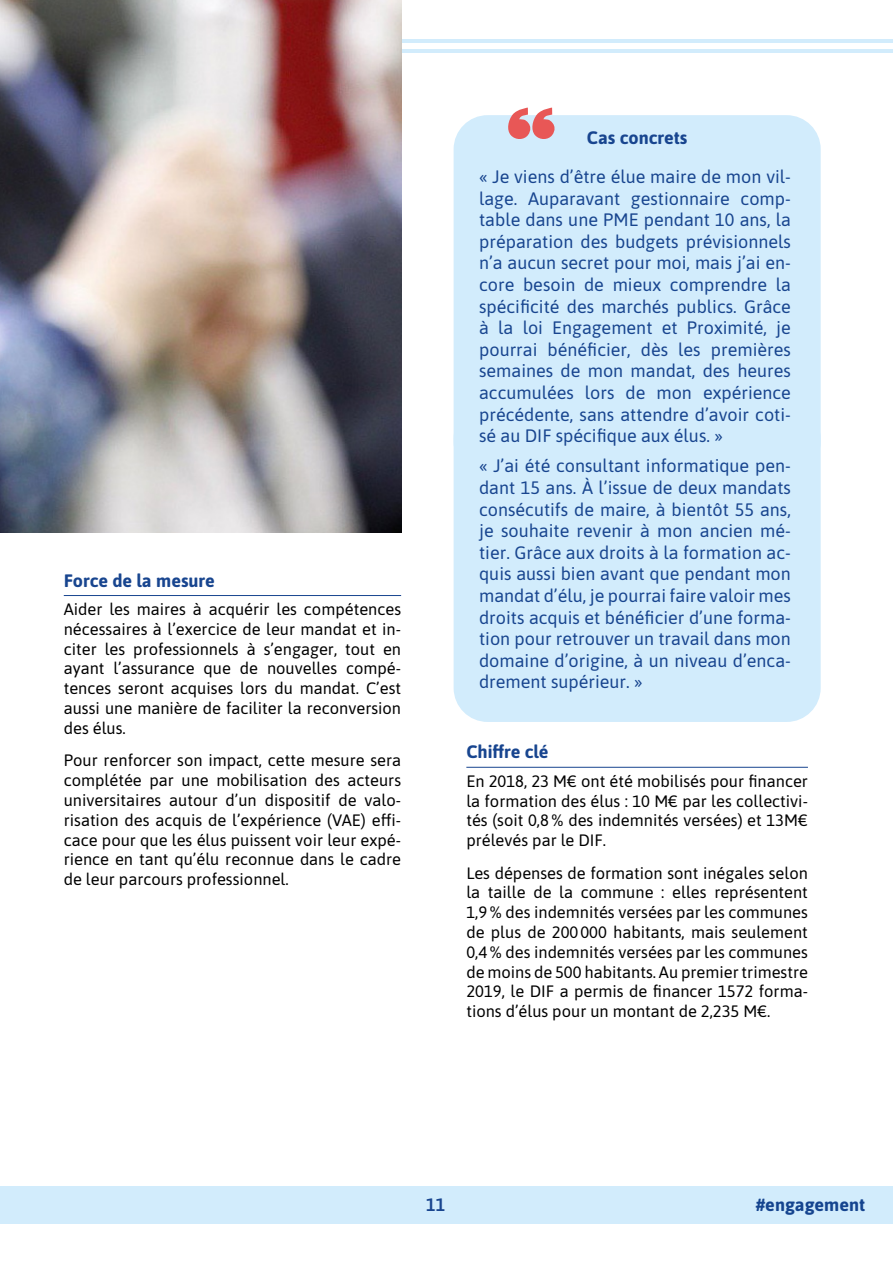
<style>
.page{position:relative;width:893px;height:1263px;background:#fff}
.page>*{position:absolute;margin:0;border:0;box-sizing:border-box;transform-origin:0 0}
.t1{font:18px/21.6px "Asap";color:#18458f;text-align:justify}
.t2{font:700 18px "Asap";color:#18458f}
.t3{font:700 18px "Asap";color:#15448f}
.t4{font:500 18px "Asap";color:#18458f}
.t5{font:16.5px/19.8px "Asap";color:#000;text-align:justify}
</style>
<div class="page">
<div style="left:0;top:1186px;width:893px;height:38px;background:#d2ecfc"></div>
<hr style="left:0;top:39px;width:893px;height:4px;background:#d2ecfc">
<hr style="left:0;top:49px;width:893px;height:4px;background:#d2ecfc">
<img style="left:0;top:0;width:401px;height:532px">
<hr style="left:64px;top:595px;width:337px;height:1px;background:#18458f">
<div style="left:454px;top:115px;width:367px;height:361px;background:#d2ecfc;border-radius:34px"></div>
<div style="left:454px;top:404px;width:367px;height:318px;background:#d2ecfc;border-radius:34px"></div>
<hr style="left:466px;top:767px;width:342px;height:1px;background:#18458f">
<svg style="left:508px;top:108px;width:47px;height:31px"></svg>
<p class="t2" style="left:64px;top:567px;width:153px">Force de la mesure</p>
<p class="t5" style="left:64px;top:598px;width:339px">Aider les maires à acquérir les compétences nécessaires à l’exercice de leur mandat et in&shy;citer les professionnels à s’engager, tout en ayant l’assurance que de nouvelles compé&shy;tences seront acquises lors du mandat. C’est aussi une manière de faciliter la reconversion des élus.</p>
<p class="t5" style="left:64px;top:750px;width:339px">Pour renforcer son impact, cette mesure sera complétée par une mobilisation des acteurs universitaires autour d’un dispositif de valo&shy;risation des acquis de l’expérience (VAE) effi&shy;cace pour que les élus puissent voir leur expé&shy;rience en tant qu’élu reconnue dans le cadre de leur parcours professionnel.</p>
<p class="t2" style="left:587px;top:125px;width:102px">Cas concrets</p>
<p class="t1" style="left:479px;top:165px;width:313px">« Je viens d’être élue maire de mon vil&shy;lage. Auparavant gestionnaire comp&shy;table dans une PME pendant 10 ans, la préparation des budgets prévisionnels n’a aucun secret pour moi, mais j’ai en&shy;core besoin de mieux comprendre la spécificité des marchés publics. Grâce à la loi Engagement et Proximité, je pourrai bénéficier, dès les premières semaines de mon mandat, des heures accumulées lors de mon expérience précédente, sans attendre d’avoir coti&shy;sé au DIF spécifique aux élus. »</p>
<p class="t1" style="left:479px;top:454px;width:313px">« J’ai été consultant informatique pen&shy;dant 15 ans. À l’issue de deux mandats consécutifs de maire, à bientôt 55 ans, je souhaite revenir à mon ancien mé&shy;tier. Grâce aux droits à la formation ac&shy;quis aussi bien avant que pendant mon mandat d’élu, je pourrai faire valoir mes droits acquis et bénéficier d’une forma&shy;tion pour retrouver un travail dans mon domaine d’origine, à un niveau d’enca&shy;drement supérieur. »</p>
<p class="t2" style="left:466px;top:739px;width:84px">Chiffre clé</p>
<p class="t5" style="left:466px;top:770px;width:343px">En 2018, 23 M€ ont été mobilisés pour financer la formation des élus : 10 M€ par les collectivi&shy;tés (soit 0,8% des indemnités versées) et 13M€ prélevés par le DIF.</p>
<p class="t5" style="left:466px;top:862px;width:343px">Les dépenses de formation sont inégales selon la taille de la commune : elles représentent 1,9% des indemnités versées par les communes de plus de 200000 habitants, mais seulement 0,4% des indemnités versées par les communes de moins de 500 habitants. Au premier trimestre 2019, le DIF a permis de financer 1572 forma&shy;tions d’élus pour un montant de 2,235 M€.</p>
<p class="t4" style="left:426px;top:1193px;width:21px">11</p>
<p class="t3" style="left:756px;top:1191px;width:111px">#engagement</p>
</div>
